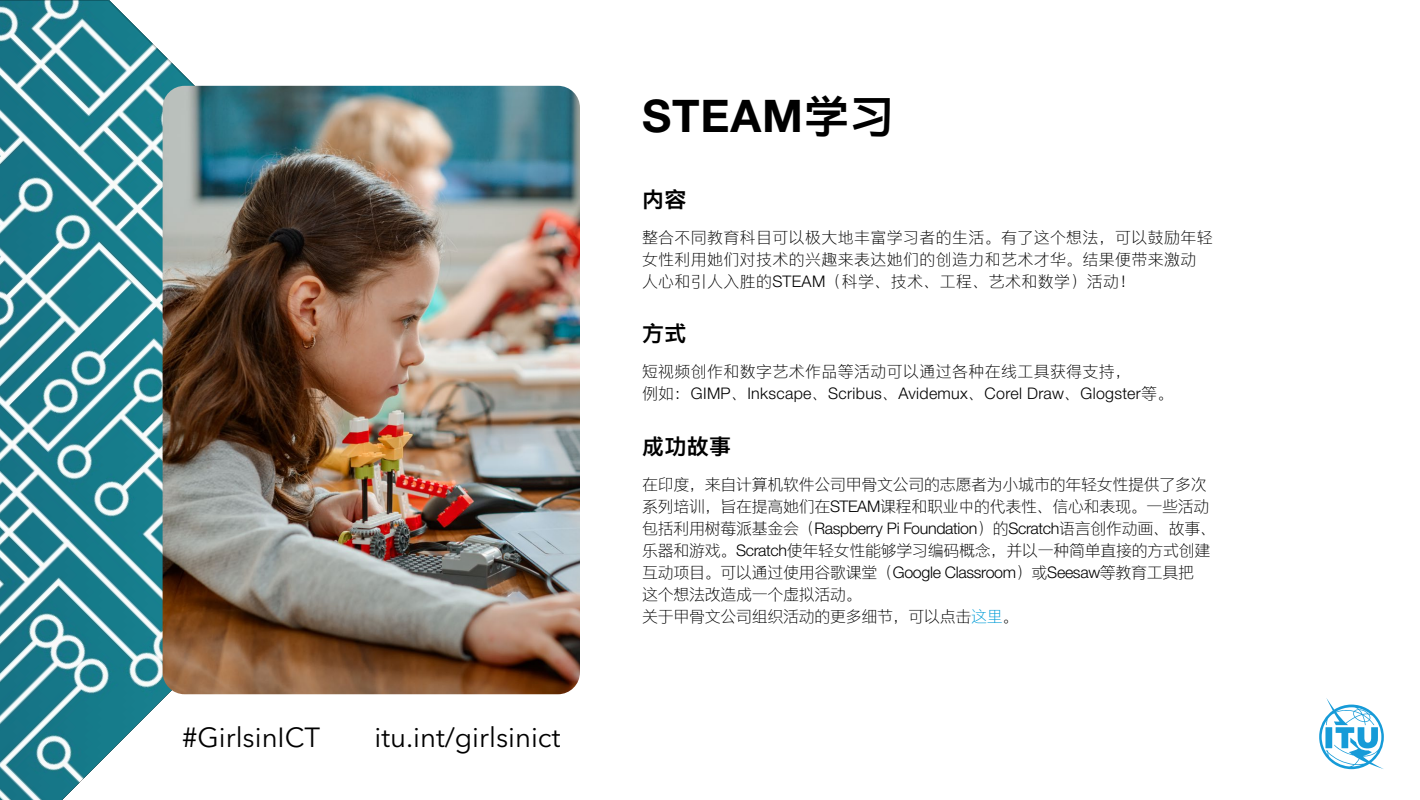
<style>
.page{position:relative;width:1420px;height:800px;background:#fff}
.page>*{position:absolute;margin:0;border:0;box-sizing:border-box;transform-origin:0 0}
.Titre_1{font:45px "M Ying Hei PRC W7";letter-spacing:.02em;color:#000}
.t1{font:27.5px "Avenir Next LT Pro";color:#000}
.Titre_2{font:22px "M Ying Hei PRC W7";letter-spacing:.02em;color:#000}
.Texte{font:16px/22px "M Ying Hei PRC W3";letter-spacing:-.02em;color:#000}
.Texte-2{font:16px/22px "M Ying Hei PRC W3";letter-spacing:.02em;color:#000}
.s1{color:#009cd6}
</style>
<div class="page">
<svg style="left:0;top:0;width:485px;height:800px"></svg>
<svg style="left:1319px;top:698px;width:65px;height:71px"></svg>
<img style="left:163px;top:86px;width:417px;height:608px">
<p class="t1" style="left:182px;top:721px;width:139px">#GirlsinICT</p>
<p class="t1" style="left:374px;top:721px;width:187px">itu.int/girlsinict</p>
<h1 class="Titre_1" style="left:642px;top:89px;width:254px">STEAM学习</h1>
<h2 class="Titre_2" style="left:642px;top:185px;width:46px">内容</h2>
<p class="Texte-2" style="left:642px;top:226px;width:572px">整合不同教育科目可以极大地丰富学习者的生活。有了这个想法，可以鼓励年轻女性利用她们对技术的兴趣来表达她们的创造力和艺术才华。结果便带来激动人心和引人入胜的STEAM（科学、技术、工程、艺术和数学）活动！</p>
<h2 class="Titre_2" style="left:642px;top:320px;width:46px">方式</h2>
<p class="Texte-2" style="left:642px;top:361px;width:533px">短视频创作和数字艺术作品等活动可以通过各种在线工具获得支持，<br>例如：GIMP、Inkscape、Scribus、Avidemux、Corel Draw、Glogster等。</p>
<h2 class="Titre_2" style="left:642px;top:432px;width:91px">成功故事</h2>
<p class="Texte" style="left:642px;top:473px;width:576px">在印度，来自计算机软件公司甲骨文公司的志愿者为小城市的年轻女性提供了多次系列培训，旨在提高她们在STEAM课程和职业中的代表性、信心和表现。一些活动包括利用树莓派基金会（Raspberry Pi Foundation）的Scratch语言创作动画、故事、乐器和游戏。Scratch使年轻女性能够学习编码概念，并以一种简单直接的方式创建互动项目。可以通过使用谷歌课堂（Google Classroom）或Seesaw等教育工具把<br>这个想法改造成一个虚拟活动。</p>
<p class="Texte" style="left:642px;top:605px;width:378px">关于甲骨文公司组织活动的更多细节，可以点击<span class="s1">这里</span>。</p>
</div>
